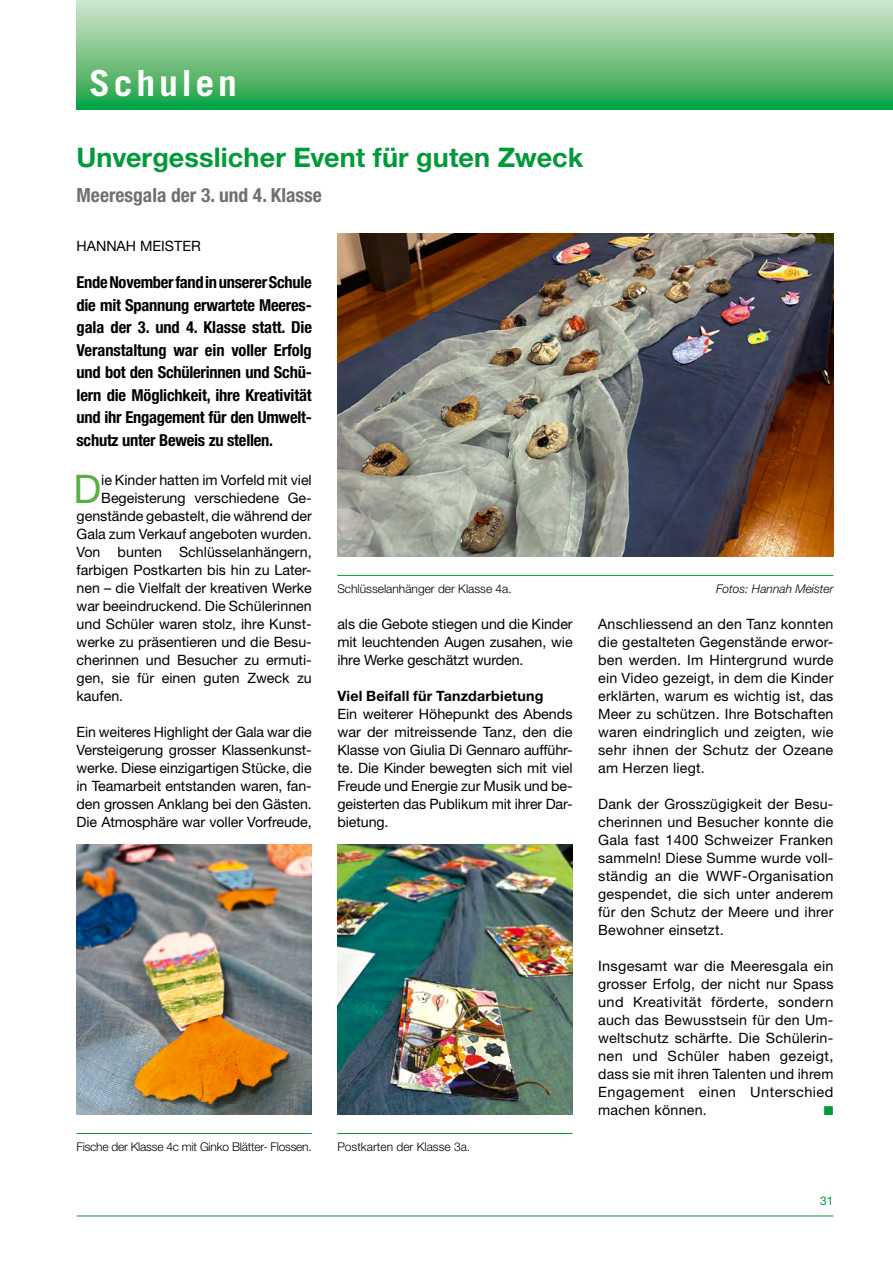
<style>
.page{position:relative;width:893px;height:1263px;background:#fff}
.page>*{position:absolute;margin:0;border:0;box-sizing:border-box;transform-origin:0 0}
._5_Grundtext_Inital{font:39.45px "Helvetica Neue LT Std";color:#58b13e}
._20_Rubrik_NEU{font:700 36px "Trade Gothic LT Std";letter-spacing:.095em;color:#fff;scale:1.05 1}
._1_Titel{font:700 27px "Helvetica Neue LT Std";letter-spacing:.005em;color:#009a38}
._2b_Untertitel{font:700 condensed 19.5px "Helvetica Neue LT Std";color:#6f7070}
._4_Lead{font:700 condensed 16.5px/22.5px "Helvetica Neue LT Std";letter-spacing:-.015em;color:#000;text-align:justify}
._5_Grundtext{font:14.25px/18px "Helvetica Neue LT Std";letter-spacing:-.005em;color:#000;text-align:justify}
._5_Grundtext_Inital-2{font:14.25px "Helvetica Neue LT Std";color:#000}
._5_Grundtext-2{font:700 14.25px "Helvetica Neue LT Std";letter-spacing:.01em;color:#000}
._3_Autor{font:14.25px "Helvetica Neue LT Std";color:#000}
._5_Grundtext-3{font:12.75px "Zapf Dingbats ITC";color:#009a38}
._13_Legende_8_0{font:300 12px "Helvetica Neue LT Std";color:#000}
._13_Legende_8_0-2{font:300 12px "Helvetica Neue LT Std";letter-spacing:-.02em;color:#000}
._13_Legende_8_0-3{font:italic 300 12px "Helvetica Neue LT Std";color:#000}
.t1{font:12px "Helvetica Neue LT Std";color:#009a38}
</style>
<div class="page">
<hr style="left:77px;top:1216px;width:756px;height:1px;background:#009a38">
<svg style="left:77px;top:0;width:816px;height:110px"></svg>
<hr style="left:337px;top:575px;width:496px;height:1px;background:#009a38">
<hr style="left:77px;top:1133px;width:235px;height:1px;background:#009a38">
<hr style="left:337px;top:1133px;width:236px;height:1px;background:#009a38">
<img style="left:337px;top:233px;width:496px;height:324px">
<img style="left:77px;top:845px;width:235px;height:270px">
<img style="left:337px;top:845px;width:236px;height:270px">
<p class="_20_Rubrik_NEU" style="left:89px;top:61px;width:142px">Schulen</p>
<p class="_1_Titel" style="left:77px;top:140px;width:508px">Unvergesslicher Event für guten Zweck</p>
<p class="_2b_Untertitel" style="left:77px;top:183px;width:247px">Meeresgala der 3. und 4. Klasse</p>
<p class="_3_Autor" style="left:77px;top:237px;width:126px">HANNAH MEISTER</p>
<p class="_4_Lead" style="left:77px;top:271px;width:237px">Ende November fand in unserer Schule die mit Spannung erwartete Meeres&shy;gala der 3. und 4. Klasse statt. Die Veranstaltung war ein voller Erfolg und bot den Schülerinnen und Schü&shy;lern die Möglichkeit, ihre Kreativität und ihr Engagement für den Umwelt&shy;schutz unter Beweis zu stellen.</p>
<p class="_5_Grundtext_Inital" style="left:73px;top:465px;width:29px">D</p>
<p class="_5_Grundtext_Inital-2" style="left:101px;top:471px;width:212px">ie Kinder hatten im Vorfeld mit viel</p>
<p class="_5_Grundtext_Inital-2" style="left:101px;top:489px;width:212px">Begeisterung verschiedene Ge-</p>
<p class="_5_Grundtext_Inital-2" style="left:77px;top:507px;width:237px">genstände gebastelt, die während der</p>
<p class="_5_Grundtext_Inital-2" style="left:77px;top:525px;width:237px">Gala zum Verkauf angeboten wurden.</p>
<p class="_5_Grundtext_Inital-2" style="left:77px;top:543px;width:237px">Von bunten Schlüsselanhängern,</p>
<p class="_5_Grundtext_Inital-2" style="left:77px;top:561px;width:237px">farbigen Postkarten bis hin zu Later-</p>
<p class="_5_Grundtext_Inital-2" style="left:77px;top:579px;width:237px">nen – die Vielfalt der kreativen Werke</p>
<p class="_5_Grundtext_Inital-2" style="left:77px;top:597px;width:237px">war beeindruckend. Die Schülerinnen</p>
<p class="_5_Grundtext_Inital-2" style="left:77px;top:615px;width:237px">und Schüler waren stolz, ihre Kunst-</p>
<p class="_5_Grundtext_Inital-2" style="left:77px;top:633px;width:237px">werke zu präsentieren und die Besu-</p>
<p class="_5_Grundtext_Inital-2" style="left:77px;top:651px;width:237px">cherinnen und Besucher zu ermuti-</p>
<p class="_5_Grundtext_Inital-2" style="left:77px;top:669px;width:237px">gen, sie für einen guten Zweck zu</p>
<p class="_5_Grundtext_Inital-2" style="left:77px;top:687px;width:48px">kaufen.</p>
<p class="_5_Grundtext" style="left:77px;top:722px;width:237px">Ein weiteres Highlight der Gala war die Versteigerung grosser Klassenkunst&shy;werke. Diese einzigartigen Stücke, die in Teamarbeit entstanden waren, fan&shy;den grossen Anklang bei den Gästen.<br>Die Atmosphäre war voller Vorfreude,</p>
<p class="_13_Legende_8_0" style="left:337px;top:581px;width:176px">Schlüsselanhänger der Klasse 4a.</p>
<p class="_13_Legende_8_0-3" style="left:716px;top:581px;width:119px">Fotos: Hannah Meister</p>
<p class="_5_Grundtext" style="left:337px;top:614px;width:237px">als die Gebote stiegen und die Kinder mit leuchtenden Augen zusahen, wie ihre Werke geschätzt wurden.</p>
<p class="_5_Grundtext-2" style="left:337px;top:687px;width:208px">Viel Beifall für Tanzdarbietung</p>
<p class="_5_Grundtext" style="left:337px;top:704px;width:237px">Ein weiterer Höhepunkt des Abends war der mitreissende Tanz, den die Klasse von Giulia Di Gennaro aufführ&shy;te. Die Kinder bewegten sich mit viel Freude und Energie zur Musik und be&shy;geisterten das Publikum mit ihrer Dar&shy;bietung.</p>
<p class="_5_Grundtext" style="left:598px;top:614px;width:237px">Anschliessend an den Tanz konnten die gestalteten Gegenstände erwor&shy;ben werden. Im Hintergrund wurde ein Video gezeigt, in dem die Kinder erklärten, warum es wichtig ist, das Meer zu schützen. Ihre Botschaften waren eindringlich und zeigten, wie sehr ihnen der Schutz der Ozeane am Herzen liegt.</p>
<p class="_5_Grundtext" style="left:598px;top:794px;width:237px">Dank der Grosszügigkeit der Besu&shy;cherinnen und Besucher konnte die Gala fast 1400 Schweizer Franken sammeln! Diese Summe wurde voll&shy;ständig an die WWF-Organisation gespendet, die sich unter anderem für den Schutz der Meere und ihrer Bewohner einsetzt.</p>
<p class="_5_Grundtext" style="left:598px;top:956px;width:237px">Insgesamt war die Meeresgala ein grosser Erfolg, der nicht nur Spass und Kreativität förderte, sondern auch das Bewusstsein für den Um&shy;weltschutz schärfte. Die Schülerin&shy;nen und Schüler haben gezeigt, dass sie mit ihren Talenten und ihrem Engagement einen Unterschied machen können.</p>
<p class="_5_Grundtext-3" style="left:824px;top:1104px;width:11px">■</p>
<p class="_13_Legende_8_0-2" style="left:77px;top:1139px;width:237px">Fische der Klasse 4c mit Ginko Blätter- Flossen.</p>
<p class="_13_Legende_8_0" style="left:337px;top:1139px;width:134px">Postkarten der Klasse 3a.</p>
<p class="t1" style="left:820px;top:1193px;width:15px">31</p>
</div>
